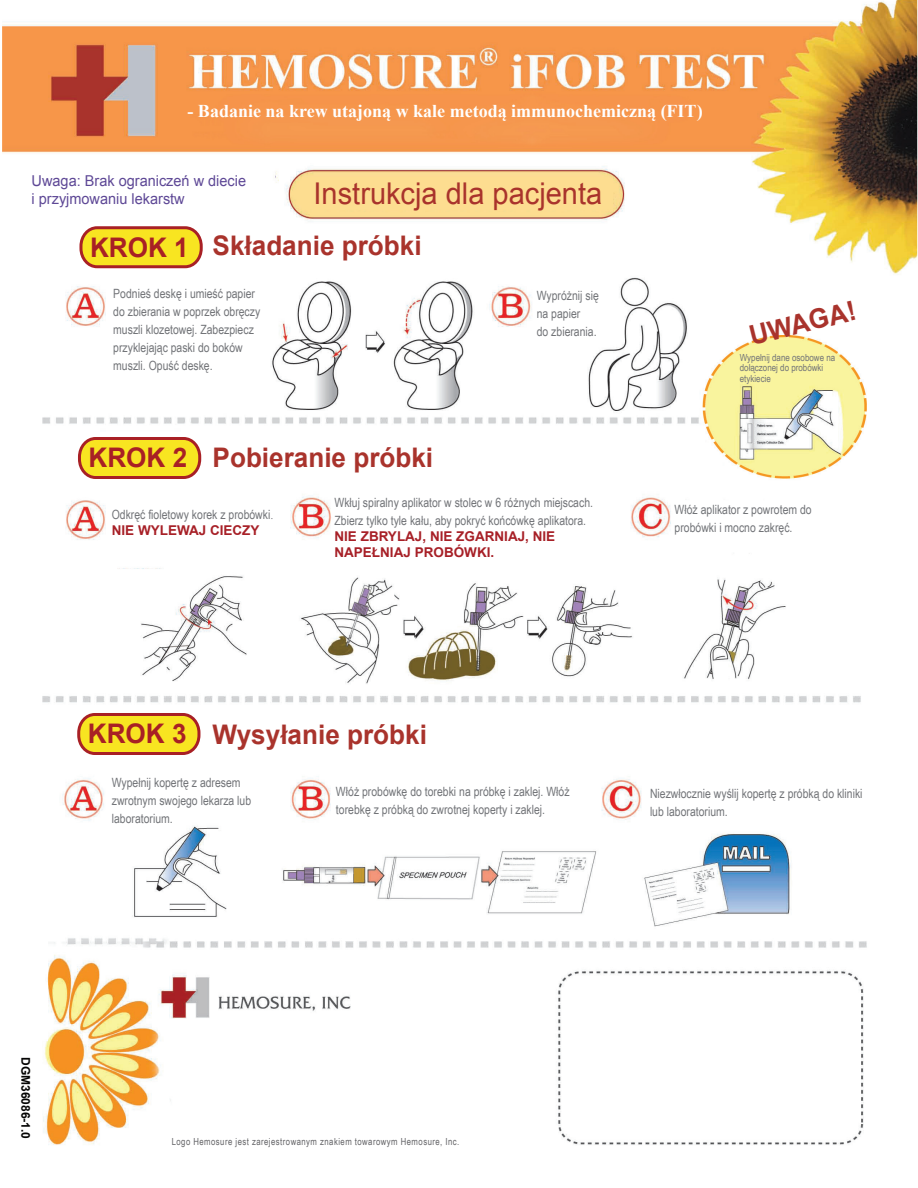
<style>
.page{position:relative;width:918px;height:1188px;background:#fff}
.page>*{position:absolute;margin:0;border:0;box-sizing:border-box;transform-origin:0 0}
.t1{font:31.5px "Sim Hei";color:#a82025}
.t2{font:30px "Arial";color:#a9332c}
.t3{font:700 27px "Arial";color:#a9332c}
.t4{font:700 27px "Arial";color:#a82025}
.t5{font:700 18px "Times New Roman";color:#fff}
.t6{font:15px/18px "Arial";color:#5e4896}
.t7{font:700 13.5px/16.2px "Arial";color:#a72027}
.t8{font:12.75px/18px "Arial Narrow";color:#727478}
.t9{font:700 12px "Arial";color:#050504}
.t10{font:9.75px "Arial Narrow";letter-spacing:.05em;color:#636366}
.t11{font:9.75px/10.5px "Arial Narrow";color:#727478}
.s1{font-family:"Adobe Song Std";font-weight:300}
</style>
<div class="page">
<img style="left:2px;top:0;width:915px;height:1145px">
<div style="left:11px;top:1046px;width:21px;height:102px;background:#fff"></div>
<div style="left:54px;top:222px;width:152px;height:53px;background:#fff"></div>
<svg style="left:79px;top:226px;width:124px;height:43px;background:#ebc734"></svg>
<div style="left:53px;top:433px;width:152px;height:53px;background:#fff"></div>
<svg style="left:78px;top:437px;width:124px;height:42px;background:#ebc52f"></svg>
<div style="left:52px;top:709px;width:152px;height:53px;background:#fff"></div>
<svg style="left:77px;top:713px;width:124px;height:42px;background:#ebc52f"></svg>
<div style="left:168px;top:1127px;width:253px;height:17px;background:#fff"></div>
<h3 class="t5" style="left:188px;top:98px;width:517px">- Badanie na krew utajoną w kale metodą immunochemiczną (FIT)</h3>
<p class="t6" style="left:32px;top:171px;width:216px">Uwaga: Brak ograniczeń w diecie i przyjmowaniu lekarstw</p>
<h2 class="t2" style="left:314px;top:174px;width:290px">Instrukcja dla pacjenta</h2>
<h3 class="t3" style="left:213px;top:228px;width:210px">Składanie próbki</h3>
<h3 class="t4" style="left:90px;top:229px;width:100px">KROK 1</h3>
<p class="t8" style="left:113px;top:284px;width:149px">Podnieś deskę i umieść papier do zbierania w poprzek obręczy muszli klozetowej. Zabezpiecz przyklejając paski do boków muszli. Opuść deskę.</p>
<h1 class="t1" style="left:104px;top:439px;width:62px">步骤</h1>
<h3 class="t4" style="left:89px;top:440px;width:100px">KROK 2</h3>
<h3 class="t3" style="left:213px;top:439px;width:222px">Pobieranie próbki</h3>
<p class="t8" style="left:537px;top:286px;width:64px">Wypróżnij się na papier<br>do zbierania.</p>
<p class="t8" style="left:112px;top:505px;width:163px">Odkręć fioletowy korek z probówki<span class="s1">.</span></p>
<p class="t7" style="left:112px;top:523px;width:149px">NIE WYLEWAJ CIECZY</p>
<p class="t8" style="left:335px;top:493px;width:260px">Wkłuj spiralny aplikator w stolec w 6 różnych miejscach.<br>Zbierz tylko tyle kału, aby pokryć końcówkę aplikatora.</p>
<p class="t7" style="left:334px;top:528px;width:222px">NIE ZBRYLAJ, NIE ZGARNIAJ, NIE<br>NAPEŁNIAJ PROBÓWKI.</p>
<h1 class="t1" style="left:104px;top:715px;width:62px">步骤</h1>
<h3 class="t4" style="left:88px;top:716px;width:100px">KROK 3</h3>
<h3 class="t3" style="left:213px;top:717px;width:216px">Wysyłanie próbki</h3>
<h3 class="t3" style="left:746px;top:319px;width:110px;rotate:-14deg">UWAGA!</h3>
<p class="t11" style="left:740px;top:352px;width:97px">Wypełnij dane osobowe na dołączonej do probówki etykiecie</p>
<p class="t8" style="left:675px;top:500px;width:139px">Włóż aplikator z powrotem do probówki i mocno zakręć.</p>
<p class="t8" style="left:112px;top:773px;width:141px">Wypełnij kopertę z adresem zwrotnym swojego lekarza lub laboratorium.</p>
<p class="t8" style="left:336px;top:782px;width:235px">Włóż probówkę do torebki na próbkę i zaklej. Włóż torebkę z próbką do zwrotnej koperty i zaklej.</p>
<p class="t8" style="left:650px;top:784px;width:214px">Niezwłocznie wyślij kopertę z próbką do kliniki lub laboratorium.</p>
<p class="t9" style="left:34px;top:1057px;width:84px;rotate:90deg">DGM36086-1.0</p>
<p class="t10" style="left:172px;top:1135px;width:289px">Logo Hemosure jest zarejestrowanym znakiem towarowym Hemosure, Inc.</p>
</div>
